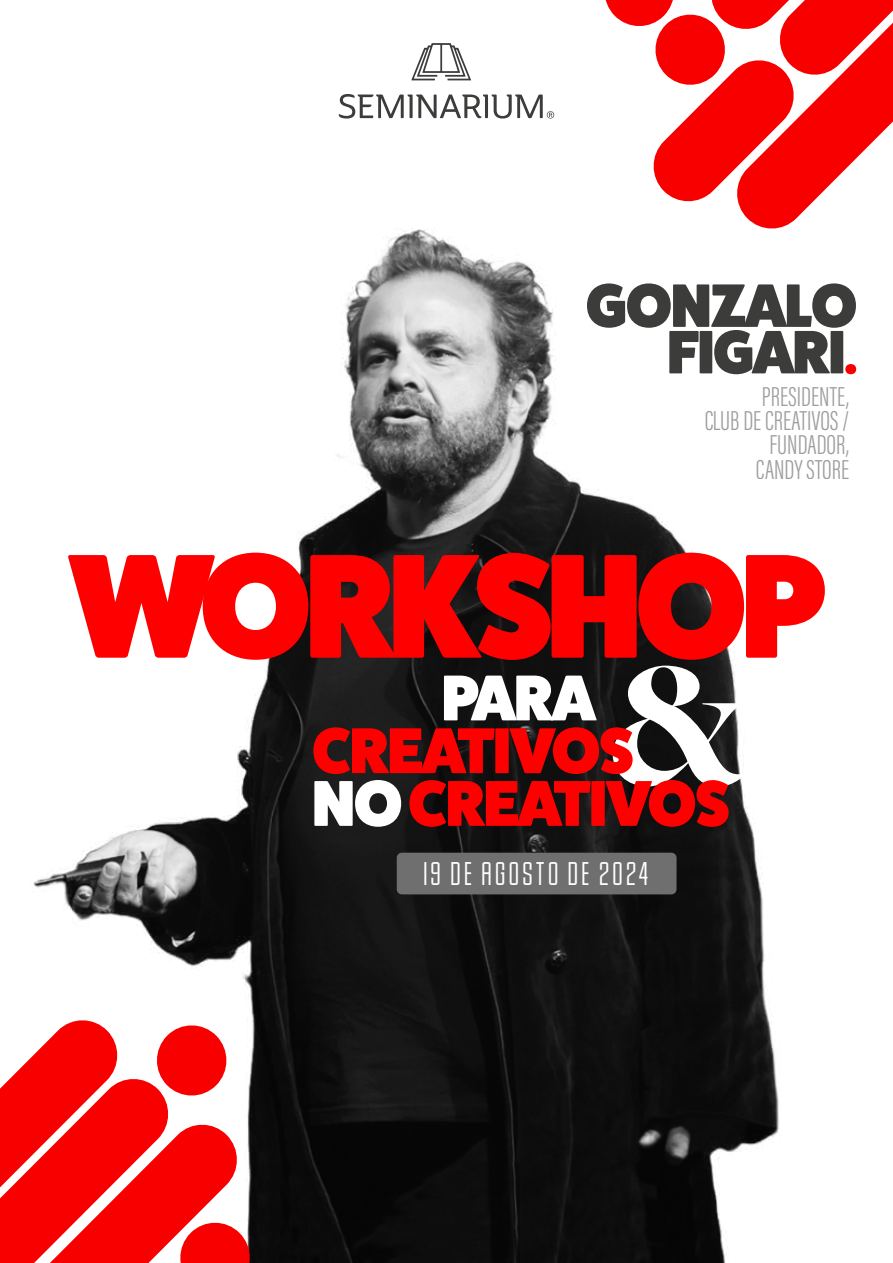
<style>
.page{position:relative;width:893px;height:1263px;background:#fff}
.page>*{position:absolute;margin:0;border:0;box-sizing:border-box;transform-origin:0 0}
.t1{font:900 187.95px "Freight Big Pro";color:#fff}
.t2{font:800 148.8px "Fat Frank";letter-spacing:-.05em;color:#f00}
.t3{font:800 64.95px/52.8px "Fat Frank";letter-spacing:-.025em;color:#f00}
.t4{font:800 64.95px "Fat Frank";color:#fff}
.t5{font:800 61.5px/46.5px "Fat Frank";letter-spacing:-.025em;color:#3c3c3b;text-align:right}
.t6{font:34.5px "Baucher Got URW Ext";letter-spacing:.06em;color:#fff}
.t7{font:300 28.2px/24.3px "Acumin Pro Extra Cond";color:#9d9d9c;text-align:right}
.s1{color:#f80000}
.s2{color:#fff}
</style>
<div class="page">
<img style="left:33px;top:228px;width:746px;height:1035px">
<svg style="left:0;top:1017px;width:253px;height:246px"></svg>
<svg style="left:601px;top:0;width:292px;height:232px"></svg>
<svg style="left:411px;top:43px;width:60px;height:37px"></svg>
<svg style="left:339px;top:94px;width:215px;height:25px"></svg>
<div style="left:397px;top:853px;width:279px;height:41px;background:#706f6f;border-radius:5px"></div>
<h3 class="t5" style="left:586px;top:283px;width:273px">GONZALO<br>FIGARI<span class="s1">.</span></h3>
<p class="t7" style="left:704px;top:384px;width:146px">PRESIDENTE,<br>CLUB DE CREATIVOS /<br>FUNDADOR,<br>CANDY STORE</p>
<h2 class="t2" style="left:70px;top:523px;width:758px">WORKSHOP</h2>
<h1 class="t1" style="left:610px;top:601px;width:140px">&amp;</h1>
<h3 class="t4" style="left:442px;top:661px;width:155px">PARA</h3>
<h3 class="t3" style="left:312px;top:725px;width:419px">CREATIVOS<br><span class="s2">NO</span> CREATIVOS</h3>
<p class="t6" style="left:423px;top:857px;width:228px">19 DE AGOSTO DE 2024</p>
</div>
